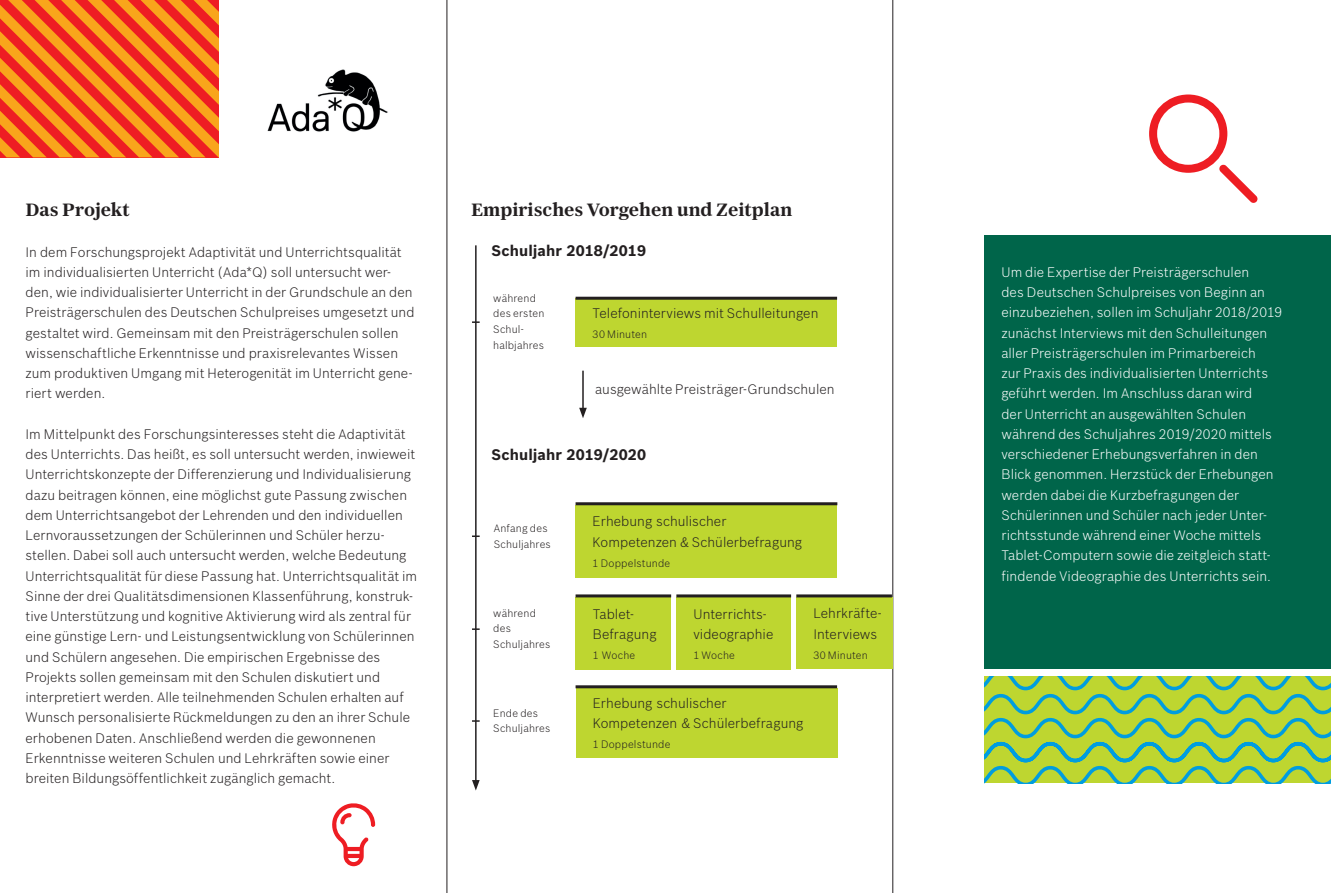
<style>
.page{position:relative;width:1331px;height:893px;background:#fff}
.page>*{position:absolute;margin:0;border:0;box-sizing:border-box;transform-origin:0 0}
.t1{font:700 18px "Bosch Serif";color:#231f20}
.t2{font:700 15px "Bosch Sans";letter-spacing:.01em;color:#231f20}
.t3{font:300 13.5px/20.2px "Bosch Sans";letter-spacing:.005em;color:#231f20}
.t4{font:300 13.5px/20.2px "Bosch Sans";letter-spacing:.005em;color:#fff}
.t5{font:300 10.5px/15.8px "Bosch Sans";letter-spacing:.015em;color:#231f20}
</style>
<div class="page">
<div style="left:984px;top:236px;width:347px;height:433px;background:#00654a"></div>
<svg style="left:0;top:0;width:219px;height:157px;background:#f3621e"></svg>
<svg style="left:332px;top:803px;width:43px;height:63px"></svg>
<svg style="left:1149px;top:95px;width:109px;height:108px"></svg>
<hr style="left:447px;top:0;width:1px;height:893px;background:#231f20">
<hr style="left:892px;top:0;width:1px;height:893px;background:#231f20">
<img style="left:267px;top:69px;width:121px;height:63px">
<hr style="left:475px;top:245px;width:2px;height:537px;background:#231f20">
<svg style="left:472px;top:780px;width:8px;height:10px"></svg>
<svg style="left:472px;top:321px;width:8px;height:2px"></svg>
<svg style="left:472px;top:535px;width:8px;height:2px"></svg>
<svg style="left:472px;top:628px;width:8px;height:2px"></svg>
<svg style="left:472px;top:720px;width:8px;height:2px"></svg>
<hr style="left:582px;top:371px;width:2px;height:39px;background:#231f20">
<svg style="left:579px;top:408px;width:8px;height:10px"></svg>
<div style="left:576px;top:298px;width:261px;height:49px;background:#bed630"></div>
<div style="left:576px;top:505px;width:261px;height:72px;background:#bed630"></div>
<div style="left:576px;top:688px;width:261px;height:70px;background:#bed630"></div>
<div style="left:576px;top:597px;width:95px;height:73px;background:#bed630"></div>
<div style="left:676px;top:597px;width:115px;height:73px;background:#bed630"></div>
<div style="left:796px;top:597px;width:97px;height:72px;background:#bed630"></div>
<hr style="left:576px;top:297px;width:261px;height:3px;background:#231f20">
<hr style="left:576px;top:502px;width:261px;height:3px;background:#231f20">
<hr style="left:576px;top:594px;width:95px;height:3px;background:#231f20">
<hr style="left:796px;top:594px;width:96px;height:3px;background:#231f20">
<hr style="left:576px;top:685px;width:261px;height:3px;background:#231f20">
<hr style="left:676px;top:594px;width:115px;height:3px;background:#231f20">
<svg style="left:984px;top:677px;width:347px;height:106px;background:#98ca52"></svg>
<h1 class="t1" style="left:26px;top:198px;width:106px">Das Projekt</h1>
<p class="t3" style="left:26px;top:241px;width:391px">In dem Forschungsprojekt Adaptivität und Unterrichtsqualität im individualisierten Unterricht (Ada*Q) soll untersucht wer&shy;den, wie individualisierter Unterricht in der Grundschule an den Preisträgerschulen des Deutschen Schulpreises umgesetzt und gestaltet wird. Gemeinsam mit den Preisträgerschulen sollen wissenschaftliche Erkenntnisse und praxisrelevantes Wissen zum produktiven Umgang mit Heterogenität im Unterricht gene&shy;riert werden.</p>
<p class="t3" style="left:26px;top:424px;width:393px">Im Mittelpunkt des Forschungsinteresses steht die Adaptivität des Unterrichts. Das heißt, es soll untersucht werden, inwieweit Unterrichtskonzepte der Differenzierung und Individualisierung dazu beitragen können, eine möglichst gute Passung zwischen dem Unterrichtsangebot der Lehrenden und den individuellen Lernvoraussetzungen der Schülerinnen und Schüler herzu&shy;stellen. Dabei soll auch untersucht werden, welche Bedeutung Unterrichtsqualität für diese Passung hat. Unterrichtsqualität im Sinne der drei Qualitätsdimensionen Klassenführung, konstruk&shy;tive Unterstützung und kognitive Aktivierung wird als zentral für eine günstige Lern- und Leistungsentwicklung von Schülerinnen und Schülern angesehen. Die empirischen Ergebnisse des Projekts sollen gemeinsam mit den Schulen diskutiert und interpretiert werden. Alle teilnehmenden Schulen erhalten auf Wunsch personalisierte Rückmeldungen zu den an ihrer Schule erhobenen Daten. Anschließend werden die gewonnenen Erkenntnisse weiteren Schulen und Lehrkräften sowie einer breiten Bildungsöffentlichkeit zugänglich gemacht.</p>
<h1 class="t1" style="left:471px;top:198px;width:323px">Empirisches Vorgehen und Zeitplan</h1>
<p class="t2" style="left:492px;top:242px;width:156px">Schuljahr 2018/2019</p>
<p class="t5" style="left:493px;top:290px;width:53px">während des ersten<br>Schul&shy;halbjahres</p>
<p class="t3" style="left:593px;top:302px;width:227px">Telefoninterviews mit Schulleitungen</p>
<p class="t5" style="left:593px;top:326px;width:56px">30 Minuten</p>
<p class="t3" style="left:595px;top:379px;width:241px">ausgewählte Preisträger-Grundschulen</p>
<p class="t2" style="left:492px;top:445px;width:156px">Schuljahr 2019/2020</p>
<p class="t5" style="left:494px;top:520px;width:59px">Anfang des<br>Schuljahres</p>
<p class="t5" style="left:493px;top:605px;width:59px">während des<br>Schuljahres</p>
<p class="t5" style="left:493px;top:705px;width:59px">Ende des<br>Schuljahres</p>
<p class="t3" style="left:593px;top:511px;width:211px">Erhebung schulischer<br>Kompetenzen &amp; Schülerbefragung</p>
<p class="t5" style="left:593px;top:555px;width:79px">1 Doppelstunde</p>
<p class="t3" style="left:593px;top:603px;width:65px">Tablet-<br>Befragung</p>
<p class="t5" style="left:593px;top:647px;width:44px">1 Woche</p>
<p class="t3" style="left:693px;top:603px;width:81px">Unterrichts&shy;videographie</p>
<p class="t5" style="left:693px;top:647px;width:43px">1 Woche</p>
<p class="t3" style="left:813px;top:603px;width:70px">Lehrkräfte-<br>Interviews</p>
<p class="t5" style="left:813px;top:647px;width:56px">30 Minuten</p>
<p class="t3" style="left:593px;top:693px;width:212px">Erhebung schulischer<br>Kompetenzen &amp; Schülerbefragung</p>
<p class="t5" style="left:593px;top:737px;width:79px">1 Doppelstunde</p>
<p class="t4" style="left:1001px;top:262px;width:282px">Um die Expertise der Preisträgerschulen<br>des Deutschen Schulpreises von Beginn an einzubeziehen, sollen im Schuljahr 2018/2019 zunächst Interviews mit den Schulleitungen aller Preisträgerschulen im Primarbereich<br>zur Praxis des individualisierten Unterrichts geführt werden. Im Anschluss daran wird<br>der Unterricht an ausgewählten Schulen während des Schuljahres 2019/2020 mittels verschiedener Erhebungsverfahren in den Blick genommen. Herzstück der Erhebungen werden dabei die Kurzbefragungen der Schülerinnen und Schüler nach jeder Unter&shy;richtsstunde während einer Woche mittels Tablet-Computern sowie die zeitgleich statt&shy;findende Videographie des Unterrichts sein.</p>
</div>
